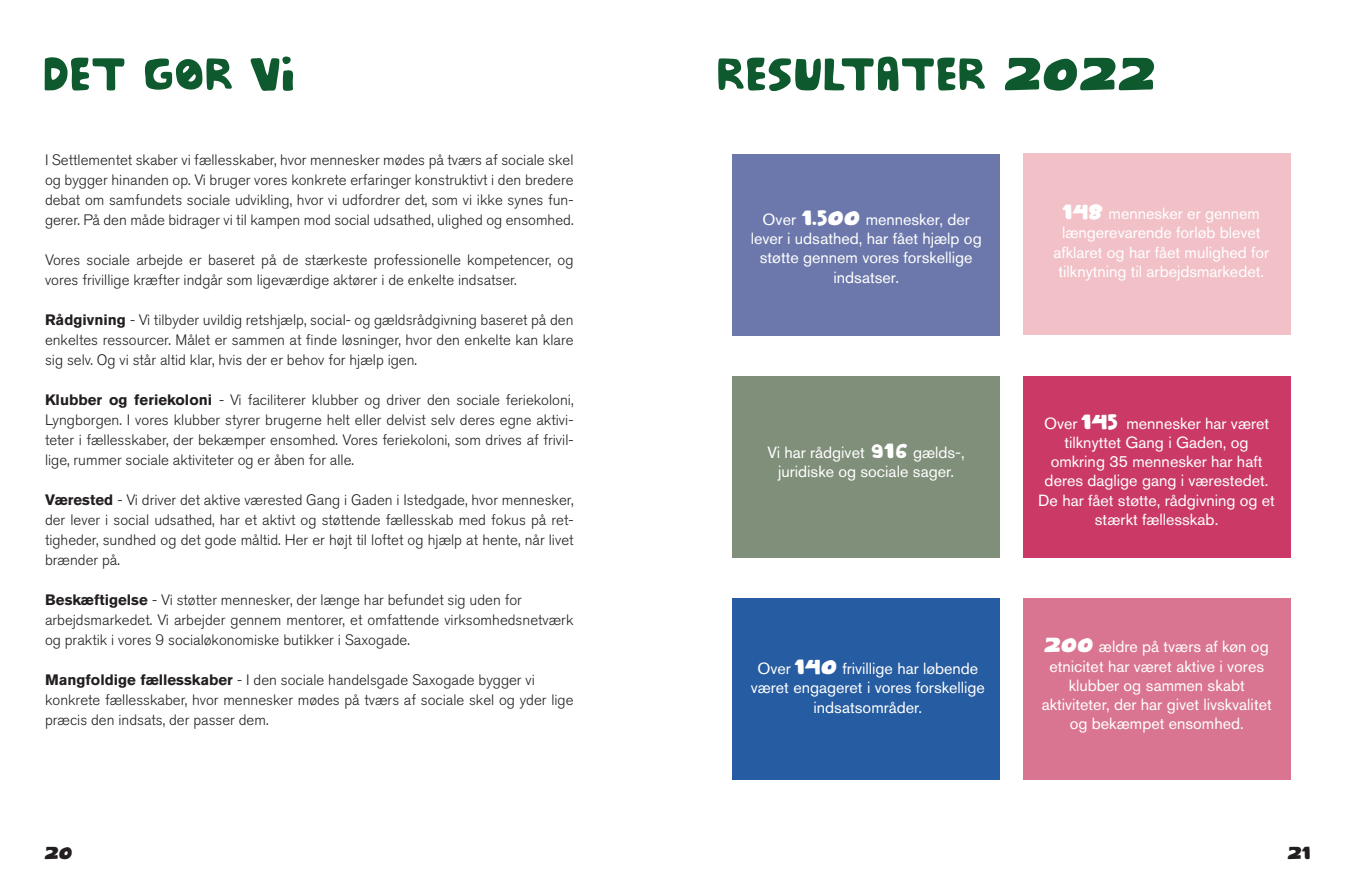
<style>
.page{position:relative;width:1347px;height:886px;background:#fff}
.page>*{position:absolute;margin:0;border:0;box-sizing:border-box;transform-origin:0 0}
.t1{font:56.25px "Saxogade 2023";color:#0e5a2e}
.t2{font:21.25px "Saxogade 2023";color:#231f20}
.t3{font:16.12px/19.2px "Akzidenz Grotesk BE";color:#fff;text-align:center}
.t4{font:300 15px/20px "Akzidenz Grotesk BE";color:#231f20;text-align:justify}
.s1{font-weight:700}
.s2{font-family:"Saxogade 2023";font-size:25px}
</style>
<div class="page">
<div style="left:732px;top:154px;width:268px;height:181px;background:#6c78ab"></div>
<div style="left:732px;top:376px;width:268px;height:182px;background:#808f7a"></div>
<div style="left:732px;top:598px;width:268px;height:182px;background:#265ca1"></div>
<div style="left:1022px;top:153px;width:268px;height:182px;background:#f1c1c7"></div>
<div style="left:1022px;top:376px;width:268px;height:182px;background:#cb3a66"></div>
<div style="left:1022px;top:598px;width:268px;height:182px;background:#d97590"></div>
<p class="t1" style="left:45px;top:45px;width:253px">DET GØR VI</p>
<p class="t4" style="left:45px;top:150px;width:530px">I Settlementet skaber vi fællesskaber, hvor mennesker mødes på tværs af sociale skel og bygger hinanden op. Vi bruger vores konkrete erfaringer konstruktivt i den bredere debat om samfundets sociale udvikling, hvor vi udfordrer det, som vi ikke synes fun&shy;gerer. På den måde bidrager vi til kampen mod social udsathed, ulighed og ensomhed.</p>
<p class="t4" style="left:45px;top:250px;width:530px">Vores sociale arbejde er baseret på de stærkeste professionelle kompetencer, og vores frivillige kræfter indgår som ligeværdige aktører i de enkelte indsatser.</p>
<p class="t4" style="left:45px;top:310px;width:530px"><span class="s1">Rådgivning</span> - Vi tilbyder uvildig retshjælp, social- og gældsrådgivning baseret på den enkeltes ressourcer. Målet er sammen at finde løsninger, hvor den enkelte kan klare sig selv. Og vi står altid klar, hvis der er behov for hjælp igen.</p>
<p class="t4" style="left:45px;top:390px;width:530px"><span class="s1">Klubber og feriekoloni</span> - Vi faciliterer klubber og driver den sociale feriekoloni, Lyngborgen. I vores klubber styrer brugerne helt eller delvist selv deres egne aktivi&shy;teter i fællesskaber, der bekæmper ensomhed. Vores feriekoloni, som drives af frivil&shy;lige, rummer sociale aktiviteter og er åben for alle.</p>
<p class="t4" style="left:45px;top:490px;width:530px"><span class="s1">Værested</span> - Vi driver det aktive værested Gang i Gaden i Istedgade, hvor mennesker, der lever i social udsathed, har et aktivt og støttende fællesskab med fokus på ret&shy;tigheder, sundhed og det gode måltid. Her er højt til loftet og hjælp at hente, når livet brænder på.</p>
<p class="t4" style="left:45px;top:590px;width:478px"><span class="s1">Beskæftigelse</span> - Vi støtter mennesker, der længe har befundet sig uden for</p>
<p class="t4" style="left:45px;top:610px;width:530px">arbejdsmarkedet. Vi arbejder gennem mentorer, et omfattende virksomhedsnetværk og praktik i vores 9 socialøkonomiske butikker i Saxogade.</p>
<p class="t4" style="left:45px;top:670px;width:491px"><span class="s1">Mangfoldige fællesskaber</span> - I den sociale handelsgade Saxogade bygger vi</p>
<p class="t4" style="left:45px;top:690px;width:530px">konkrete fællesskaber, hvor mennesker mødes på tværs af sociale skel og yder lige præcis den indsats, der passer dem.</p>
<p class="t1" style="left:718px;top:45px;width:441px">RESULTATER 2022</p>
<p class="t3" style="left:750px;top:209px;width:232px">Over <span class="s2">1.500</span> mennesker, der lever i udsathed, har fået hjælp og støtte gennem vores forskellige</p>
<p class="t3" style="left:833px;top:267px;width:67px">indsatser.</p>
<p class="t3" style="left:767px;top:443px;width:199px;line-height:18.8px">Vi har rådgivet <span class="s2">916</span> gælds-, juridiske og sociale sager.</p>
<p class="t3" style="left:751px;top:659px;width:235px">Over <span class="s2">140</span> frivillige har løbende været engageret i vores forskellige indsatsområder.</p>
<p class="t3" style="left:1062px;top:204px;width:199px"><span class="s2">148</span> mennesker er gennem</p>
<p class="t3" style="left:1053px;top:223px;width:217px">længerevarende forløb blevet afklaret og har fået mulighed for tilknytning til arbejdsmarkedet.</p>
<p class="t3" style="left:1044px;top:413px;width:226px">Over <span class="s2">145</span> mennesker har været tilknyttet Gang i Gaden, og</p>
<p class="t3" style="left:1038px;top:452px;width:238px">omkring 35 mennesker har haft deres daglige gang i værestedet.<br>De har fået støtte, rådgivning og et stærkt fællesskab.</p>
<p class="t3" style="left:1044px;top:637px;width:225px"><span class="s2">200</span> ældre på tværs af køn og etnicitet har været aktive i vores klubber og sammen skabt</p>
<p class="t3" style="left:1041px;top:695px;width:231px">aktiviteter, der har givet livskvalitet og bekæmpet ensomhed.</p>
<h2 class="t2" style="left:45px;top:841px;width:30px">20</h2>
<h2 class="t2" style="left:1288px;top:841px;width:25px">21</h2>
</div>
